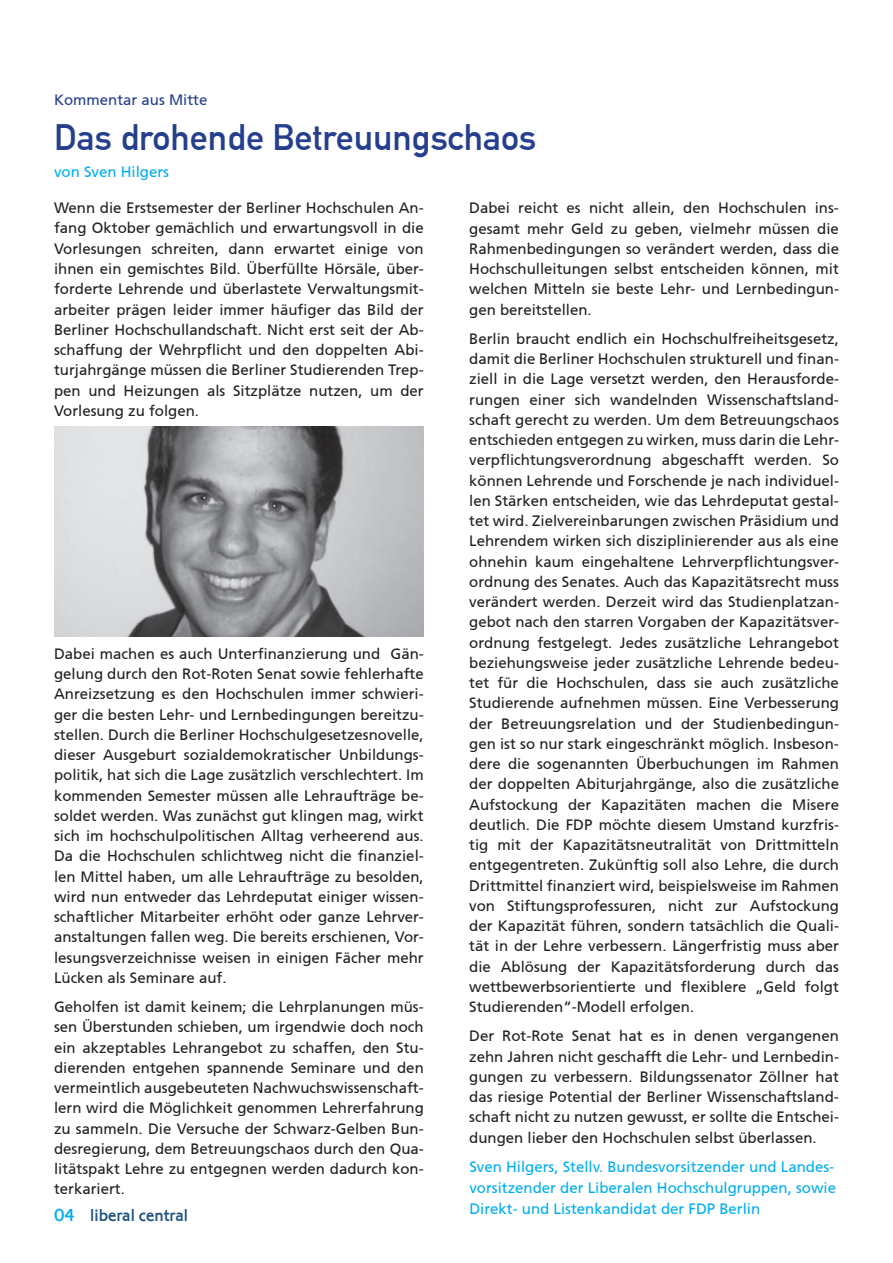
<style>
.page{position:relative;width:893px;height:1263px;background:#fff}
.page>*{position:absolute;margin:0;border:0;box-sizing:border-box;transform-origin:0 0}
.t1{font:36px "DIN Mittelschrift LT";color:#253f8e}
.t2{font:18px "Corinthian Medium Plain";color:#1e527f}
.t3{font:15px/20.2px "Frutiger CE";color:#231f20;text-align:justify}
.t4{font:15px/21px "Frutiger CE";color:#00aeef}
.t5{font:15px "Frutiger CE";color:#253f8e}
.s1{color:#00aeef}
</style>
<div class="page">
<img style="left:54px;top:427px;width:370px;height:210px">
<p class="t5" style="left:54px;top:91px;width:155px">Kommentar aus Mitte</p>
<h1 class="t1" style="left:54px;top:116px;width:484px">Das drohende Betreuungschaos</h1>
<p class="t4" style="left:54px;top:161px;width:117px">von Sven Hilgers</p>
<p class="t3" style="left:469px;top:198px;width:371px">Dabei reicht es nicht allein, den Hochschulen ins&shy;gesamt mehr Geld zu geben, vielmehr müssen die Rahmenbedingungen so verändert werden, dass die Hochschulleitungen selbst entscheiden können, mit welchen Mitteln sie beste Lehr- und Lernbedingun&shy;gen bereitstellen.</p>
<p class="t3" style="left:469px;top:328px;width:371px">Berlin braucht endlich ein Hochschulfreiheitsgesetz, damit die Berliner Hochschulen strukturell und finan&shy;ziell in die Lage versetzt werden, den Herausforde&shy;rungen einer sich wandelnden Wissenschaftsland&shy;schaft gerecht zu werden. Um dem Betreuungschaos entschieden entgegen zu wirken, muss darin die Lehr&shy;verpflichtungsverordnung abgeschafft werden. So können Lehrende und Forschende je nach individuel&shy;len Stärken entscheiden, wie das Lehrdeputat gestal&shy;tet wird. Zielvereinbarungen zwischen Präsidium und Lehrendem wirken sich disziplinierender aus als eine ohnehin kaum eingehaltene Lehrverpflichtungsver&shy;ordnung des Senates. Auch das Kapazitätsrecht muss verändert werden. Derzeit wird das Studienplatzan&shy;gebot nach den starren Vorgaben der Kapazitätsver&shy;ordnung festgelegt. Jedes zusätzliche Lehrangebot beziehungsweise jeder zusätzliche Lehrende bedeu&shy;tet für die Hochschulen, dass sie auch zusätzliche Studierende aufnehmen müssen. Eine Verbesserung der Betreuungsrelation und der Studienbedingun&shy;gen ist so nur stark eingeschränkt möglich. Insbeson&shy;dere die sogenannten Überbuchungen im Rahmen der doppelten Abiturjahrgänge, also die zusätzliche Aufstockung der Kapazitäten machen die Misere deutlich. Die FDP möchte diesem Umstand kurzfris&shy;tig mit der Kapazitätsneutralität von Drittmitteln entgegentreten. Zukünftig soll also Lehre, die durch Drittmittel finanziert wird, beispielsweise im Rahmen von Stiftungsprofessuren, nicht zur Aufstockung der Kapazität führen, sondern tatsächlich die Quali&shy;tät in der Lehre verbessern. Längerfristig muss aber die Ablösung der Kapazitätsforderung durch das wettbewerbsorientierte und flexiblere „Geld folgt Studierenden“-Modell erfolgen.</p>
<p class="t3" style="left:469px;top:1026px;width:371px">Der Rot-Rote Senat hat es in denen vergangenen zehn Jahren nicht geschafft die Lehr- und Lernbedin&shy;gungen zu verbessern. Bildungssenator Zöllner hat das riesige Potential der Berliner Wissenschaftsland&shy;schaft nicht zu nutzen gewusst, er sollte die Entschei&shy;dungen lieber den Hochschulen selbst überlassen.</p>
<p class="t4" style="left:469px;top:1156px;width:368px">Sven Hilgers, Stellv. Bundesvorsitzender und Landes&shy;vorsitzender der Liberalen Hochschulgruppen, sowie<br>Direkt- und Listenkandidat der FDP Berlin</p>
<p class="t3" style="left:54px;top:198px;width:371px">Wenn die Erstsemester der Berliner Hochschulen An&shy;fang Oktober gemächlich und erwartungsvoll in die Vorlesungen schreiten, dann erwartet einige von ihnen ein gemischtes Bild. Überfüllte Hörsäle, über&shy;forderte Lehrende und überlastete Verwaltungsmit&shy;arbeiter prägen leider immer häufiger das Bild der Berliner Hochschullandschaft. Nicht erst seit der Ab&shy;schaffung der Wehrpflicht und den doppelten Abi&shy;turjahrgänge müssen die Berliner Studierenden Trep&shy;pen und Heizungen als Sitzplätze nutzen, um der Vorlesung zu folgen.</p>
<p class="t3" style="left:54px;top:643px;width:371px">Dabei machen es auch Unterfinanzierung und Gän&shy;gelung durch den Rot-Roten Senat sowie fehlerhafte Anreizsetzung es den Hochschulen immer schwieri&shy;ger die besten Lehr- und Lernbedingungen bereitzu&shy;stellen. Durch die Berliner Hochschulgesetzesnovelle, dieser Ausgeburt sozialdemokratischer Unbildungs&shy;politik, hat sich die Lage zusätzlich verschlechtert. Im kommenden Semester müssen alle Lehraufträge be&shy;soldet werden. Was zunächst gut klingen mag, wirkt sich im hochschulpolitischen Alltag verheerend aus.<br>Da die Hochschulen schlichtweg nicht die finanziel&shy;len Mittel haben, um alle Lehraufträge zu besolden, wird nun entweder das Lehrdeputat einiger wissen&shy;schaftlicher Mitarbeiter erhöht oder ganze Lehrver&shy;anstaltungen fallen weg. Die bereits erschienen, Vor&shy;lesungsverzeichnisse weisen in einigen Fächer mehr Lücken als Seminare auf.</p>
<p class="t3" style="left:54px;top:997px;width:371px">Geholfen ist damit keinem; die Lehrplanungen müs&shy;sen Überstunden schieben, um irgendwie doch noch ein akzeptables Lehrangebot zu schaffen, den Stu&shy;dierenden entgehen spannende Seminare und den vermeintlich ausgebeuteten Nachwuchswissenschaft&shy;lern wird die Möglichkeit genommen Lehrerfahrung zu sammeln. Die Versuche der Schwarz-Gelben Bun&shy;desregierung, dem Betreuungschaos durch den Qua&shy;litätspakt Lehre zu entgegnen werden dadurch kon&shy;terkariert.</p>
<p class="t2" style="left:54px;top:1204px;width:136px"><span class="s1">04</span> liberal central</p>
</div>
